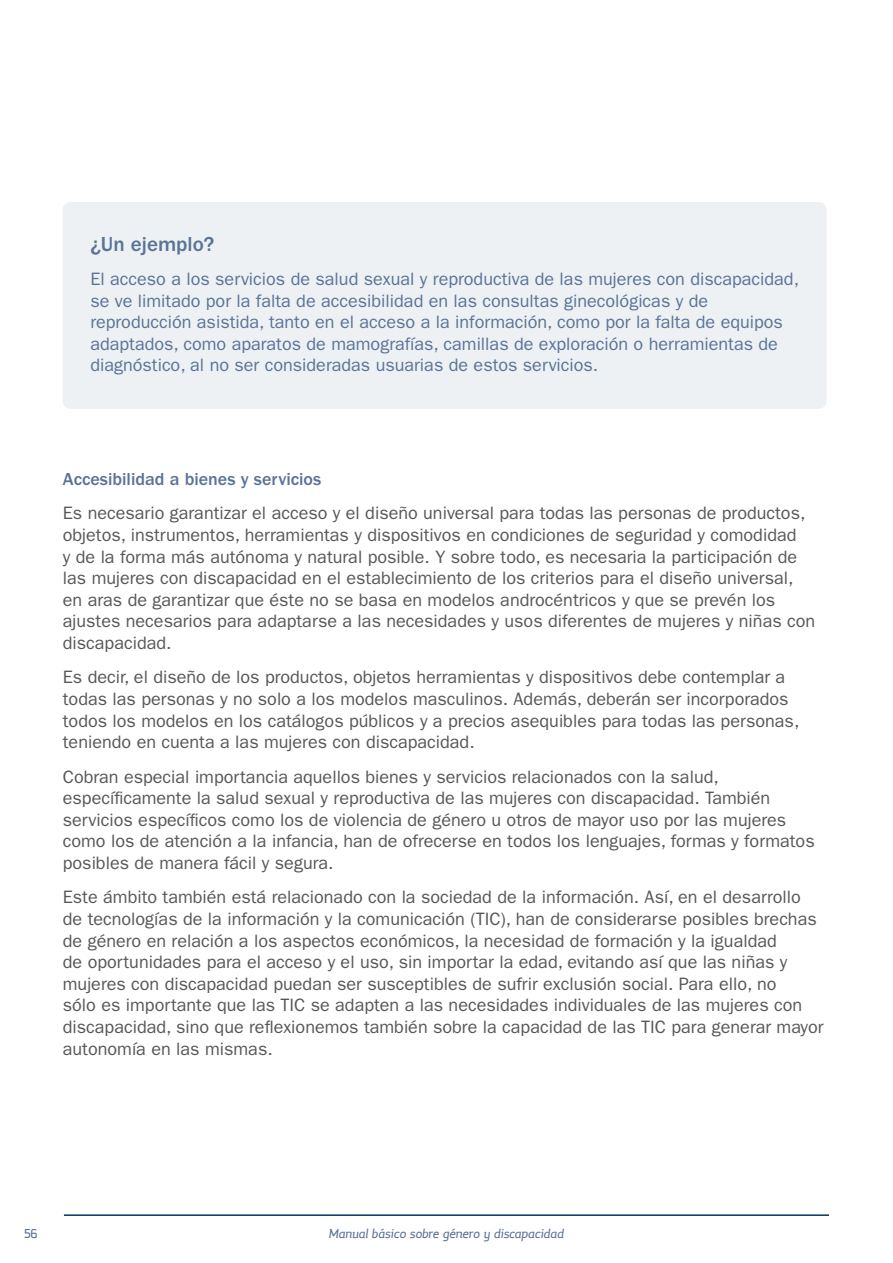
<style>
.page{position:relative;width:893px;height:1263px;background:#fff}
.page>*{position:absolute;margin:0;border:0;box-sizing:border-box;transform-origin:0 0}
.t1{font:500 21px "ITC Franklin Gothic Std";color:#597397}
.t2{font:18px/21.6px "ITC Franklin Gothic Std";color:#575756}
.t3{font:18px/21.6px "ITC Franklin Gothic Std";color:#597397}
.t4{font:500 18px "ITC Franklin Gothic Std";color:#597397}
.t5{font:italic 12px "Margot";letter-spacing:-.015em;color:#597397}
.t6{font:12px "Margot";color:#597397}
</style>
<div class="page">
<hr style="left:64px;top:1214px;width:765px;height:2px;background:#00365f">
<div style="left:63px;top:202px;width:764px;height:207px;background:#eef1f4;border-radius:9px"></div>
<p class="t1" style="left:90px;top:232px;width:126px">¿Un ejemplo?</p>
<p class="t3" style="left:90px;top:268px;width:710px">El acceso a los servicios de salud sexual y reproductiva de las mujeres con discapacidad, se ve limitado por la falta de accesibilidad en las consultas ginecológicas y de reproducción asistida, tanto en el acceso a la información, como por la falta de equipos adaptados, como aparatos de mamografías, camillas de exploración o herramientas de diagnóstico, al no ser consideradas usuarias de estos servicios.</p>
<p class="t4" style="left:63px;top:469px;width:260px">Accesibilidad a bienes y servicios</p>
<p class="t2" style="left:63px;top:503px;width:754px">Es necesario garantizar el acceso y el diseño universal para todas las personas de productos, objetos, instrumentos, herramientas y dispositivos en condiciones de seguridad y comodidad<br>y de la forma más autónoma y natural posible. Y sobre todo, es necesaria la participación de las mujeres con discapacidad en el establecimiento de los criterios para el diseño universal, en aras de garantizar que éste no se basa en modelos androcéntricos y que se prevén los ajustes necesarios para adaptarse a las necesidades y usos diferentes de mujeres y niñas con discapacidad.</p>
<p class="t2" style="left:63px;top:667px;width:738px">Es decir, el diseño de los productos, objetos herramientas y dispositivos debe contemplar a todas las personas y no solo a los modelos masculinos. Además, deberán ser incorporados todos los modelos en los catálogos públicos y a precios asequibles para todas las personas, teniendo en cuenta a las mujeres con discapacidad.</p>
<p class="t2" style="left:63px;top:766px;width:753px">Cobran especial importancia aquellos bienes y servicios relacionados con la salud, específicamente la salud sexual y reproductiva de las mujeres con discapacidad. También servicios específicos como los de violencia de género u otros de mayor uso por las mujeres como los de atención a la infancia, han de ofrecerse en todos los lenguajes, formas y formatos posibles de manera fácil y segura.</p>
<p class="t2" style="left:63px;top:886px;width:762px">Este ámbito también está relacionado con la sociedad de la información. Así, en el desarrollo de tecnologías de la información y la comunicación (TIC), han de considerarse posibles brechas de género en relación a los aspectos económicos, la necesidad de formación y la igualdad<br>de oportunidades para el acceso y el uso, sin importar la edad, evitando así que las niñas y mujeres con discapacidad puedan ser susceptibles de sufrir exclusión social. Para ello, no<br>sólo es importante que las TIC se adapten a las necesidades individuales de las mujeres con discapacidad, sino que reflexionemos también sobre la capacidad de las TIC para generar mayor autonomía en las mismas.</p>
<p class="t6" style="left:24px;top:1225px;width:14px">56</p>
<p class="t5" style="left:329px;top:1225px;width:237px">Manual básico sobre género y discapacidad</p>
</div>
